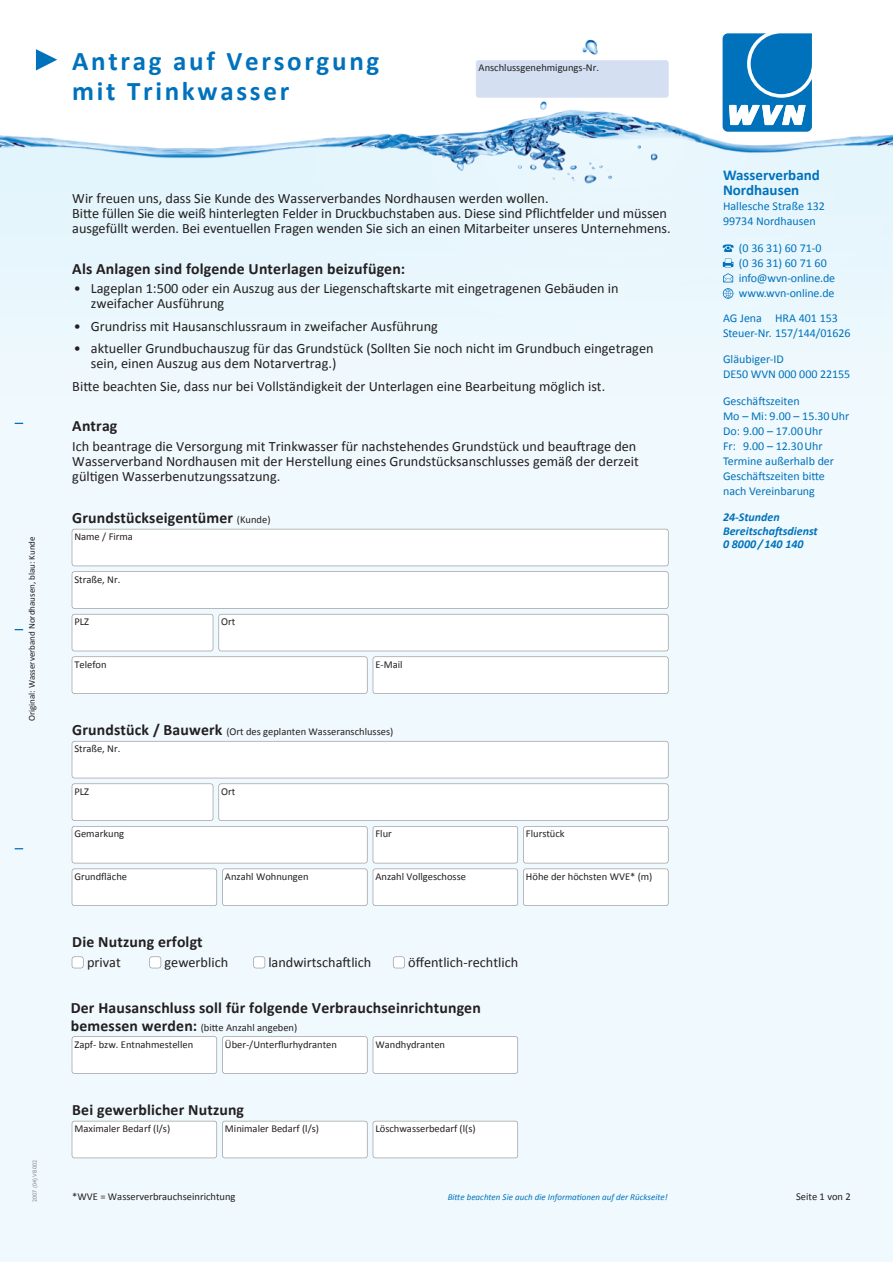
<style>
.page{position:relative;width:893px;height:1262px;background:#fff}
.page>*{position:absolute;margin:0;border:0;box-sizing:border-box;transform-origin:0 0}
.t1{font:700 27px/30px "Calibri";letter-spacing:.1em;color:#0072bc}
.t2{font:700 15.75px "Calibri";letter-spacing:.01em;color:#231f20}
.t3{font:700 15px/15px "Calibri";color:#0072bc}
.t4{font:14.25px/15px "Calibri";color:#231f20}
.t5{font:12px/15px "Calibri";color:#0072bc}
.t6{font:italic 700 12px/13.5px "Calibri";color:#0072bc}
.t7{font:10.5px "Calibri";color:#231f20}
.t8{font:italic 9px "Calibri";color:#0072bc}
.t9{font:9px "Calibri";color:#231f20}
.t10{font:6px "Gill Sans";color:#939598}
.s1{font-weight:400;font-size:10.5px}
.s2{font-weight:700;font-size:15.75px}
</style>
<div class="page">
<img style="left:0;top:33px;width:892px;height:732px">
<div style="left:0;top:765px;width:892px;height:497px;background:#f0f9fd"></div>
<svg style="left:722px;top:288px;width:11px;height:11px"></svg>
<svg style="left:722px;top:258px;width:11px;height:24px"></svg>
<svg style="left:722px;top:244px;width:11px;height:8px"></svg>
<svg style="left:722px;top:33px;width:89px;height:99px"></svg>
<svg style="left:36px;top:49px;width:21px;height:21px"></svg>
<svg style="left:72px;top:1120px;width:446px;height:38px"></svg>
<div style="left:72px;top:1036px;width:446px;height:37px;background:#fff"></div>
<svg style="left:393px;top:956px;width:12px;height:12px"></svg>
<svg style="left:253px;top:956px;width:12px;height:12px"></svg>
<svg style="left:149px;top:956px;width:12px;height:12px"></svg>
<svg style="left:72px;top:956px;width:12px;height:12px"></svg>
<svg style="left:72px;top:741px;width:596px;height:165px"></svg>
<svg style="left:72px;top:529px;width:596px;height:165px"></svg>
<div style="left:476px;top:60px;width:192px;height:38px;background:#d4e0f1"></div>
<h1 class="t1" style="left:72px;top:46px;width:309px">Antrag auf Versorgung mit Trinkwasser</h1>
<p class="t7" style="left:478px;top:61px;width:122px">Anschlussgenehmigungs-Nr.</p>
<p class="t9" style="left:26px;top:721px;width:186px;rotate:-90deg">Original: Wasserverband Nordhausen, blau: Kunde</p>
<p class="t10" style="left:31px;top:1202px;width:44px;rotate:-90deg">2007 (04) V8 002</p>
<p class="t4" style="left:72px;top:191px;width:600px">Wir freuen uns, dass Sie Kunde des Wasserverbandes Nordhausen werden wollen.<br>Bitte füllen Sie die weiß hinterlegten Felder in Druckbuchstaben aus. Diese sind Pflichtfelder und müssen ausgefüllt werden. Bei eventuellen Fragen wenden Sie sich an einen Mitarbeiter unseres Unternehmens.</p>
<p class="t2" style="left:72px;top:258px;width:334px">Als Anlagen sind folgende Unterlagen beizufügen:</p>
<p class="t4" style="left:91px;top:281px;width:529px;text-indent:-17px">• Lageplan 1:500 oder ein Auszug aus der Liegenschaftskarte mit eingetragenen Gebäuden in zweifacher Ausführung</p>
<p class="t4" style="left:74px;top:318px;width:365px">• Grundriss mit Hausanschlussraum in zweifacher Ausführung</p>
<p class="t4" style="left:91px;top:341px;width:564px;text-indent:-17px">• aktueller Grundbuchauszug für das Grundstück (Sollten Sie noch nicht im Grundbuch eingetragen sein, einen Auszug aus dem Notarvertrag.)</p>
<p class="t4" style="left:72px;top:378px;width:534px">Bitte beachten Sie, dass nur bei Vollständigkeit der Unterlagen eine Bearbeitung möglich ist.</p>
<p class="t2" style="left:72px;top:416px;width:47px">Antrag</p>
<p class="t4" style="left:72px;top:438px;width:568px">Ich beantrage die Versorgung mit Trinkwasser für nachstehendes Grundstück und beauftrage den<br>Wasserverband Nordhausen mit der Herstellung eines Grundstücksanschlusses gemäß der derzeit gültigen Wasserbenutzungssatzung.</p>
<p class="t2" style="left:72px;top:508px;width:200px">Grundstückseigentümer <span class="s1">(Kunde)</span></p>
<p class="t7" style="left:74px;top:530px;width:60px">Name / Firma</p>
<p class="t7" style="left:74px;top:572px;width:47px">Straße, Nr.</p>
<p class="t7" style="left:74px;top:615px;width:16px">PLZ</p>
<p class="t7" style="left:221px;top:615px;width:16px">Ort</p>
<p class="t7" style="left:74px;top:657px;width:34px">Telefon</p>
<p class="t7" style="left:375px;top:657px;width:29px">E-Mail</p>
<p class="t7" style="left:72px;top:725px;width:322px"><span class="s2">Grundstück / Bauwerk</span> (Ort des geplanten Wasseranschlusses)</p>
<p class="t7" style="left:74px;top:742px;width:47px">Straße, Nr.</p>
<p class="t7" style="left:74px;top:784px;width:16px">PLZ</p>
<p class="t7" style="left:221px;top:784px;width:16px">Ort</p>
<p class="t7" style="left:74px;top:827px;width:51px">Gemarkung</p>
<p class="t7" style="left:375px;top:827px;width:18px">Flur</p>
<p class="t7" style="left:526px;top:827px;width:40px">Flurstück</p>
<p class="t7" style="left:74px;top:869px;width:54px">Grundfläche</p>
<p class="t7" style="left:225px;top:869px;width:85px">Anzahl Wohnungen</p>
<p class="t7" style="left:375px;top:869px;width:92px">Anzahl Vollgeschosse</p>
<p class="t7" style="left:526px;top:869px;width:128px">Höhe der höchsten WVE* (m)</p>
<p class="t2" style="left:72px;top:932px;width:132px">Die Nutzung erfolgt</p>
<p class="t4" style="left:87px;top:954px;width:35px">privat</p>
<p class="t4" style="left:164px;top:954px;width:65px">gewerblich</p>
<p class="t4" style="left:268px;top:954px;width:104px">landwirtschaftlich</p>
<p class="t4" style="left:408px;top:954px;width:111px">öffentlich-rechtlich</p>
<p class="t2" style="left:71px;top:997px;width:411px">Der Hausanschluss soll für folgende Verbrauchseinrichtungen</p>
<p class="t7" style="left:71px;top:1021px;width:228px"><span class="s2">bemessen werden:</span> (bitte Anzahl angeben)</p>
<p class="t7" style="left:74px;top:1037px;width:120px">Zapf- bzw. Entnahmestellen</p>
<p class="t7" style="left:225px;top:1037px;width:114px">Über-/Unterflurhydranten</p>
<p class="t7" style="left:375px;top:1037px;width:71px">Wandhydranten</p>
<p class="t2" style="left:72px;top:1099px;width:173px">Bei gewerblicher Nutzung</p>
<p class="t7" style="left:74px;top:1122px;width:97px">Maximaler Bedarf (l/s)</p>
<p class="t7" style="left:225px;top:1122px;width:96px">Minimaler Bedarf (l/s)</p>
<p class="t7" style="left:375px;top:1122px;width:102px">Löschwasserbedarf (l(s)</p>
<p class="t7" style="left:72px;top:1189px;width:165px">*WVE = Wasserverbrauchseinrichtung</p>
<p class="t8" style="left:447px;top:1190px;width:221px">Bitte beachten Sie auch die Informationen auf der Rückseite!</p>
<p class="t3" style="left:723px;top:167px;width:98px">Wasserverband<br>Nordhausen</p>
<p class="t5" style="left:723px;top:198px;width:103px">Hallesche Straße 132<br>99734 Nordhausen</p>
<p class="t5" style="left:739px;top:240px;width:98px">(0 36 31) 60 71-0<br>(0 36 31) 60 71 60 info@wvn-online.de www.wvn-online.de</p>
<p class="t5" style="left:723px;top:311px;width:129px">AG Jena HRA 401 153<br>Steuer-Nr. 157/144/01626</p>
<p class="t5" style="left:723px;top:352px;width:129px">Gläubiger-ID<br>DE50 WVN 000 000 22155</p>
<p class="t5" style="left:723px;top:393px;width:128px">Geschäftszeiten<br>Mo – Mi: 9.00 – 15.30Uhr<br>Do: 9.00 – 17.00Uhr<br>Fr: 9.00 – 12.30Uhr<br>Termine außerhalb der<br>Geschäftszeiten bitte nach Vereinbarung</p>
<p class="t6" style="left:723px;top:510px;width:96px">24-Stunden<br>Bereitschaftsdienst<br>0 8000 /140 140</p>
<p class="t7" style="left:796px;top:1189px;width:56px">Seite 1 von 2</p>
</div>
